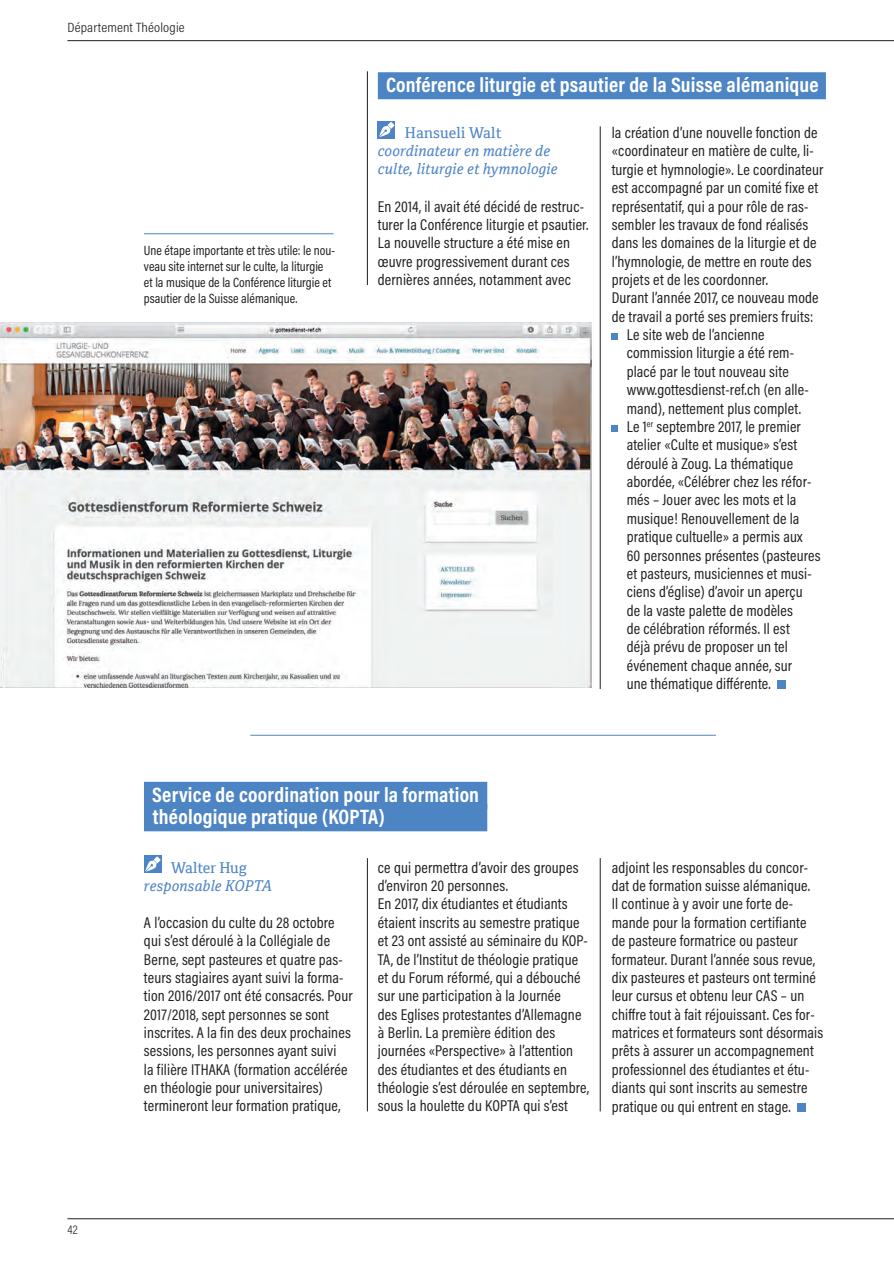
<style>
.page{position:relative;width:894px;height:1261px;background:#fff}
.page>*{position:absolute;margin:0;border:0;box-sizing:border-box;transform-origin:0 0}
.t1{font:700 21px/22.5px "Acumin Pro Cond";letter-spacing:.01em;color:#fff}
.t2{font:15.75px/18.3px "Acumin Pro Cond";letter-spacing:.01em;color:#231f20}
.t3{font:italic 15px/18px "Cordale";letter-spacing:.01em;color:#4d84c4}
.t4{font:15px "Cordale";color:#4d84c4}
.t5{font:13.5px/16.2px "Acumin Pro Cond";color:#231f20}
.t6{font:300 13.5px "Acumin Pro Cond";letter-spacing:.01em;color:#231f20;scale:1.1 1}
.t7{font:300 12.75px "Acumin Pro Cond";color:#231f20}
</style>
<div class="page">
<hr style="left:67px;top:1218px;width:827px;height:1px;background:#231f20">
<hr style="left:67px;top:40px;width:827px;height:1px;background:#231f20">
<div style="left:797px;top:1103px;width:9px;height:8px;background:#4d84c4"></div>
<div style="left:144px;top:855px;width:17px;height:17px;background:#4d84c4"></div>
<svg style="left:145px;top:860px;width:12px;height:12px"></svg>
<svg style="left:154px;top:856px;width:7px;height:7px"></svg>
<div style="left:378px;top:121px;width:17px;height:17px;background:#4d84c4"></div>
<svg style="left:379px;top:126px;width:12px;height:11px"></svg>
<svg style="left:388px;top:122px;width:6px;height:7px"></svg>
<div style="left:378px;top:72px;width:448px;height:27px;background:#4d84c4"></div>
<div style="left:144px;top:782px;width:343px;height:27px;background:#4d84c4"></div>
<div style="left:144px;top:804px;width:343px;height:27px;background:#4d84c4"></div>
<hr style="left:144px;top:233px;width:190px;height:1px;background:#4d84c4">
<svg style="left:612px;top:334px;width:6px;height:6px"></svg>
<div style="left:612px;top:425px;width:6px;height:7px;background:#4d84c4"></div>
<div style="left:777px;top:680px;width:9px;height:9px;background:#4d84c4"></div>
<hr style="left:600px;top:126px;width:1px;height:563px;background:#231f20">
<hr style="left:367px;top:71px;width:1px;height:214px;background:#231f20">
<hr style="left:600px;top:858px;width:1px;height:253px;background:#231f20">
<hr style="left:367px;top:858px;width:1px;height:253px;background:#231f20">
<hr style="left:250px;top:735px;width:466px;height:1px;background:#4d84c4">
<img style="left:0;top:322px;width:591px;height:365px">
<p class="t6" style="left:67px;top:19px;width:108px">Département Théologie</p>
<p class="t5" style="left:144px;top:242px;width:193px">Une étape importante et très utile: le nou&shy;veau site internet sur le culte, la liturgie et la musique de la Conférence liturgie et psautier de la Suisse alémanique.</p>
<h1 class="t1" style="left:386px;top:73px;width:434px">Conférence liturgie et psautier de la Suisse alémanique</h1>
<p class="t4" style="left:405px;top:124px;width:98px">Hansueli Walt</p>
<p class="t3" style="left:378px;top:142px;width:181px">coordinateur en matière de culte, liturgie et hymnologie</p>
<p class="t2" style="left:378px;top:197px;width:208px">En 2014, il avait été décidé de restruc-</p>
<p class="t2" style="left:378px;top:215px;width:212px">turer la Conférence liturgie et psautier.<br>La nouvelle structure a été mise en œuvre progressivement durant ces dernières années, notamment avec</p>
<p class="t2" style="left:612px;top:123px;width:207px">la création d’une nouvelle fonction de</p>
<p class="t2" style="left:612px;top:142px;width:204px">«coordinateur en matière de culte, li-</p>
<p class="t2" style="left:612px;top:160px;width:213px">turgie et hymnologie». Le coordinateur</p>
<p class="t2" style="left:612px;top:178px;width:208px">est accompagné par un comité fixe et</p>
<p class="t2" style="left:612px;top:197px;width:198px">représentatif, qui a pour rôle de ras-</p>
<p class="t2" style="left:612px;top:215px;width:198px">sembler les travaux de fond réalisés</p>
<p class="t2" style="left:612px;top:233px;width:206px">dans les domaines de la liturgie et de</p>
<p class="t2" style="left:612px;top:252px;width:202px">l’hymnologie, de mettre en route des</p>
<p class="t2" style="left:612px;top:270px;width:158px">projets et de les coordonner.</p>
<p class="t2" style="left:612px;top:288px;width:209px">Durant l’année 2017, ce nouveau mode</p>
<p class="t2" style="left:612px;top:307px;width:203px">de travail a porté ses premiers fruits:</p>
<p class="t2" style="left:627px;top:325px;width:139px">Le site web de l’ancienne</p>
<p class="t2" style="left:627px;top:344px;width:169px">commission liturgie a été rem-</p>
<p class="t2" style="left:627px;top:362px;width:164px">placé par le tout nouveau site</p>
<p class="t2" style="left:627px;top:380px;width:184px">www.gottesdienst-ref.ch (en alle-</p>
<p class="t2" style="left:627px;top:399px;width:176px">mand), nettement plus complet.</p>
<p class="t2" style="left:627px;top:417px;width:176px">Le 1<sup>er</sup> septembre 2017, le premier</p>
<p class="t2" style="left:627px;top:435px;width:172px">atelier «Culte et musique» s’est</p>
<p class="t2" style="left:627px;top:454px;width:168px">déroulé à Zoug. La thématique</p>
<p class="t2" style="left:627px;top:472px;width:186px">abordée, «Célébrer chez les réfor-</p>
<p class="t2" style="left:627px;top:490px;width:171px">més – Jouer avec les mots et la</p>
<p class="t2" style="left:627px;top:509px;width:174px">musique! Renouvellement de la</p>
<p class="t2" style="left:627px;top:527px;width:177px">pratique cultuelle» a permis aux</p>
<p class="t2" style="left:627px;top:545px;width:195px">60 personnes présentes (pasteures</p>
<p class="t2" style="left:627px;top:564px;width:186px">et pasteurs, musiciennes et musi-</p>
<p class="t2" style="left:627px;top:582px;width:177px">ciens d’église) d’avoir un aperçu</p>
<p class="t2" style="left:627px;top:601px;width:168px">de la vaste palette de modèles</p>
<p class="t2" style="left:627px;top:619px;width:165px">de célébration réformés. Il est</p>
<p class="t2" style="left:627px;top:637px;width:163px">déjà prévu de proposer un tel</p>
<p class="t2" style="left:627px;top:656px;width:167px">événement chaque année, sur</p>
<p class="t2" style="left:627px;top:674px;width:146px">une thématique différente.</p>
<h1 class="t1" style="left:152px;top:782px;width:328px">Service de coordination pour la formation théologique pratique (KOPTA)</h1>
<p class="t7" style="left:67px;top:1221px;width:12px">42</p>
<p class="t4" style="left:171px;top:859px;width:77px">Walter Hug</p>
<p class="t3" style="left:144px;top:876px;width:130px">responsable KOPTA</p>
<p class="t2" style="left:144px;top:913px;width:210px">A l’occasion du culte du 28 octobre qui s’est déroulé à la Collégiale de Berne, sept pasteures et quatre pas&shy;teurs stagiaires ayant suivi la forma&shy;tion 2016/2017 ont été consacrés. Pour 2017/2018, sept personnes se sont inscrites. A la fin des deux prochaines sessions, les personnes ayant suivi<br>la filière ITHAKA (formation accélérée en théologie pour universitaires) termineront leur formation pratique,</p>
<p class="t2" style="left:378px;top:858px;width:213px">ce qui permettra d’avoir des groupes d’environ 20 personnes.<br>En 2017, dix étudiantes et étudiants étaient inscrits au semestre pratique et 23 ont assisté au séminaire du KOP-TA, de l’Institut de théologie pratique et du Forum réformé, qui a débouché sur une participation à la Journée<br>des Eglises protestantes d’Allemagne à Berlin. La première édition des journées «Perspective» à l’attention des étudiantes et des étudiants en théologie s’est déroulée en septembre, sous la houlette du KOPTA qui s’est</p>
<p class="t2" style="left:612px;top:858px;width:213px">adjoint les responsables du concor&shy;dat de formation suisse alémanique.<br>Il continue à y avoir une forte de&shy;mande pour la formation certifiante de pasteure formatrice ou pasteur formateur. Durant l’année sous revue, dix pasteures et pasteurs ont terminé leur cursus et obtenu leur CAS – un chiffre tout à fait réjouissant. Ces for&shy;matrices et formateurs sont désormais prêts à assurer un accompagnement professionnel des étudiantes et étu&shy;diants qui sont inscrits au semestre pratique ou qui entrent en stage.</p>
</div>
